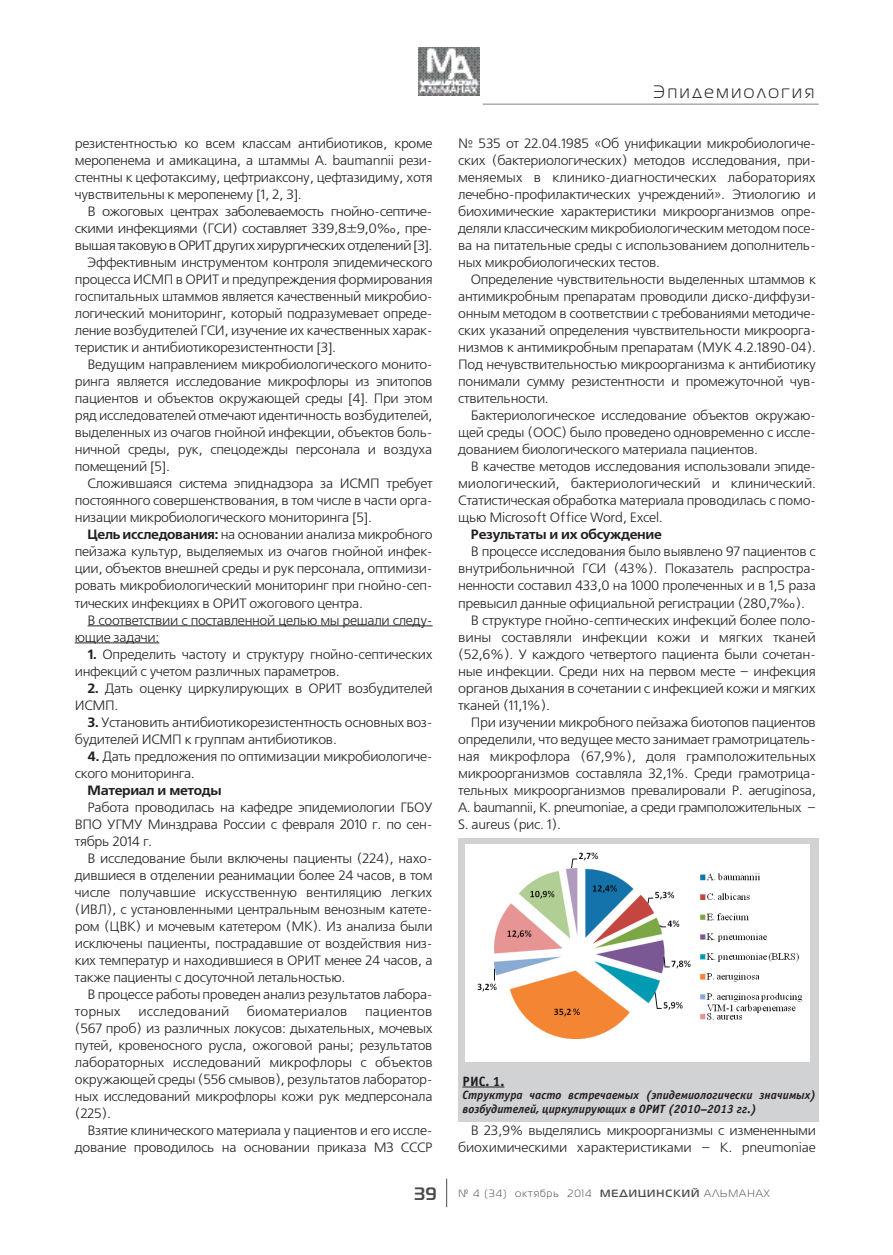
<style>
.page{position:relative;width:893px;height:1255px;background:#fff}
.page>*{position:absolute;margin:0;border:0;box-sizing:border-box;transform-origin:0 0}
.t1{font:18px "Magistral C";letter-spacing:.15em;color:#231f20}
.t2{font:700 18px "Magistral C";color:#4b4c4d}
.Text_11{font:13.5px/17px "Free Set C";letter-spacing:-.025em;color:#231f20;text-align:justify}
.Text_11-2{font:13.5px/17px "Free Set C";letter-spacing:-.025em;color:#231f20;text-align:justify;scale:1.05 1}
.Text_11-3{font:13.5px/17px "Free Set C";letter-spacing:-.025em;color:#231f20;text-align:justify;scale:1.07 1}
.Text_11-4{font:700 13.5px "Free Set C";letter-spacing:-.025em;color:#231f20}
.Text_11-5{font:13.5px "Free Set C";letter-spacing:.005em;color:#231f20}
.ТАБ_И_РИС_НОВЫЕ{font:700 13.5px "Officina Sans C";color:#231f20}
.ТАБ_И_РИС_НОВЫЕ-2{font:italic 700 12px/13.5px "Officina Sans C";color:#231f20}
.t3{font:10.5px "Magistral C";letter-spacing:.1em;color:#4b4c4d}
.s1{font-weight:700}
</style>
<div class="page">
<hr style="left:483px;top:104px;width:336px;height:1px;background:#808285">
<svg style="left:446px;top:1178px;width:1px;height:28px"></svg>
<svg style="left:418px;top:95px;width:61px;height:1px"></svg>
<img style="left:418px;top:47px;width:61px;height:48px">
<div style="left:458px;top:838px;width:361px;height:283px;background:#d1d2d4"></div>
<hr style="left:88px;top:625px;width:345px;height:1px;background:#231f20">
<hr style="left:75px;top:642px;width:84px;height:1px;background:#231f20">
<hr style="left:462px;top:1086px;width:42px;height:1px;background:#231f20">
<img style="left:465px;top:844px;width:345px;height:217px">
<p class="Text_11" style="left:75px;top:135px;width:359px">резистентностью ко всем классам антибиотиков, кроме меропенема и амикацина, а штаммы A. baumannii рези&shy;стентны к цефотаксиму, цефтриаксону, цефтазидиму, хотя чувствительны к меропенему [1, 2, 3].</p>
<p class="Text_11-3" style="left:75px;top:204px;width:336px;text-indent:13px">В ожоговых центрах заболеваемость гнойно-септиче&shy;скими инфекциями (ГСИ) составляет 339,8±9,0‰, пре&shy;вышая таковую в ОРИТ других хирургических отделений [3].</p>
<p class="Text_11" style="left:75px;top:255px;width:359px;text-indent:13px">Эффективным инструментом контроля эпидемического процесса ИСМП в ОРИТ и предупреждения формирования госпитальных штаммов является качественный микробио&shy;логический мониторинг, который подразумевает опреде&shy;ление возбудителей ГСИ, изучение их качественных харак&shy;теристик и антибиотикорезистентности [3].</p>
<p class="Text_11" style="left:75px;top:357px;width:359px;text-indent:13px">Ведущим направлением микробиологического монито&shy;ринга является исследование микрофлоры из эпитопов пациентов и объектов окружающей среды [4]. При этом ряд исследователей отмечают идентичность возбудителей, выделенных из очагов гнойной инфекции, объектов боль&shy;ничной среды, рук, спецодежды персонала и воздуха помещений [5].</p>
<p class="Text_11" style="left:75px;top:476px;width:359px;text-indent:13px">Сложившаяся система эпиднадзора за ИСМП требует постоянного совершенствования, в том числе в части орга&shy;низации микробиологического мониторинга [5].</p>
<p class="Text_11" style="left:75px;top:527px;width:359px;text-indent:13px"><span class="s1">Цель исследования:</span> на основании анализа микробного пейзажа культур, выделяемых из очагов гнойной инфек&shy;ции, объектов внешней среды и рук персонала, оптимизи&shy;ровать микробиологический мониторинг при гнойно-сеп&shy;тических инфекциях в ОРИТ ожогового центра.</p>
<p class="Text_11" style="left:75px;top:612px;width:359px;text-indent:13px">В соответствии с поставленной целью мы решали следу&shy;ющие задачи:</p>
<p class="Text_11" style="left:75px;top:646px;width:359px;text-indent:13px"><span class="s1">1.</span> Определить частоту и структуру гнойно-септических инфекций с учетом различных параметров.</p>
<p class="Text_11" style="left:75px;top:680px;width:359px;text-indent:13px"><span class="s1">2.</span> Дать оценку циркулирующих в ОРИТ возбудителей<br>ИСМП.</p>
<p class="Text_11" style="left:75px;top:714px;width:359px;text-indent:13px"><span class="s1">3.</span> Установить антибиотикорезистентность основных воз&shy;будителей ИСМП к группам антибиотиков.</p>
<p class="Text_11" style="left:75px;top:748px;width:359px;text-indent:13px"><span class="s1">4.</span> Дать предложения по оптимизации микробиологиче&shy;ского мониторинга.</p>
<p class="Text_11-4" style="left:88px;top:782px;width:136px">Материал и методы</p>
<p class="Text_11" style="left:75px;top:799px;width:359px;text-indent:13px">Работа проводилась на кафедре эпидемиологии ГБОУ ВПО УГМУ Минздрава России с февраля 2010 г. по сен&shy;тябрь 2014 г.</p>
<p class="Text_11" style="left:75px;top:850px;width:359px;text-indent:13px">В исследование были включены пациенты (224), нахо&shy;дившиеся в отделении реанимации более 24 часов, в том числе получавшие искусственную вентиляцию легких (ИВЛ), с установленными центральным венозным катете&shy;ром (ЦВК) и мочевым катетером (МК). Из анализа были исключены пациенты, пострадавшие от воздействия низ&shy;ких температур и находившиеся в ОРИТ менее 24 часов, а также пациенты с досуточной летальностью.</p>
<p class="Text_11" style="left:75px;top:986px;width:359px;text-indent:13px">В процессе работы проведен анализ результатов лабора&shy;торных</p>
<p class="Text_11-5" style="left:138px;top:1004px;width:92px">исследований</p>
<p class="Text_11-5" style="left:247px;top:1004px;width:102px">биоматериалов</p>
<p class="Text_11" style="left:75px;top:1003px;width:359px;text-indent:290px">пациентов (567 проб) из различных локусов: дыхательных, мочевых путей, кровеносного русла, ожоговой раны; результатов лабораторных исследований микрофлоры с объектов окружающей среды (556 смывов), результатов лаборатор&shy;ных исследований микрофлоры кожи рук медперсонала (225).</p>
<p class="Text_11" style="left:75px;top:1122px;width:359px;text-align:right">Взятие клинического материала у пациентов и его иссле&shy;дование проводилось на основании приказа МЗ СССР</p>
<p class="t1" style="left:653px;top:83px;width:162px">Эпидемиология</p>
<p class="Text_11" style="left:458px;top:135px;width:359px">№ 535 от 22.04.1985 «Об унификации микробиологиче&shy;ских (бактериологических) методов исследования, при&shy;меняемых в клинико-диагностических лабораториях лечебно-профилактических учреждений». Этиологию и биохимические характеристики микроорганизмов опре&shy;деляли классическим микробиологическим методом посе&shy;ва на питательные среды с использованием дополнитель&shy;ных микробиологических тестов.</p>
<p class="Text_11" style="left:458px;top:272px;width:359px;text-indent:13px">Определение чувствительности выделенных штаммов к антимикробным препаратам проводили диско-диффузи&shy;онным методом в соответствии с требованиями методиче&shy;ских указаний определения чувствительности микроорга&shy;низмов к антимикробным препаратам (МУК 4.2.1890-04).<br>Под нечувствительностью микроорганизма к антибиотику понимали сумму резистентности и промежуточной чув&shy;ствительности.</p>
<p class="Text_11" style="left:458px;top:408px;width:359px;text-indent:13px">Бактериологическое исследование объектов окружаю&shy;щей среды (ООС) было проведено одновременно с иссле&shy;дованием биологического материала пациентов.</p>
<p class="Text_11" style="left:458px;top:459px;width:359px;text-indent:13px">В качестве методов исследования использовали эпиде&shy;миологический, бактериологический и клинический.<br>Статистическая обработка материала проводилась с помо&shy;щью Microsoft Office Word, Excel.</p>
<p class="Text_11-4" style="left:471px;top:527px;width:192px">Результаты и их обсуждение</p>
<p class="Text_11" style="left:458px;top:544px;width:359px;text-indent:13px">В процессе исследования было выявлено 97 пациентов с внутрибольничной ГСИ (43%). Показатель распростра&shy;ненности составил 433,0 на 1000 пролеченных и в 1,5 раза превысил данные официальной регистрации (280,7‰).</p>
<p class="Text_11-2" style="left:458px;top:612px;width:342px;text-indent:13px">В структуре гнойно-септических инфекций более поло&shy;вины составляли инфекции кожи и мягких тканей (52,6%). У каждого четвертого пациента были сочетан&shy;ные инфекции. Среди них на первом месте – инфекция органов дыхания в сочетании с инфекцией кожи и мягких тканей (11,1%).</p>
<p class="Text_11" style="left:458px;top:714px;width:359px;text-indent:13px">При изучении микробного пейзажа биотопов пациентов определили, что ведущее место занимает грамотрицатель&shy;ная микрофлора (67,9%), доля грамположительных микроорганизмов составляла 32,1%. Среди грамотрица&shy;тельных микроорганизмов превалировали P. aeruginosa, A. baumannii, K. pneumoniae, а среди грамположительных – S. аureus (рис. 1).</p>
<p class="ТАБ_И_РИС_НОВЫЕ" style="left:462px;top:1073px;width:43px">РИС. 1.</p>
<p class="ТАБ_И_РИС_НОВЫЕ-2" style="left:462px;top:1088px;width:355px">Структура часто встречаемых (эпидемиологически значимых) возбудителей, циркулирующих в ОРИТ (2010–2013 гг.)</p>
<p class="Text_11" style="left:458px;top:1122px;width:359px;text-align:right">В 23,9% выделялись микроорганизмы с измененными биохимическими характеристиками – K. pneumoniae</p>
<p class="t2" style="left:414px;top:1182px;width:24px">39</p>
<p class="t3" style="left:459px;top:1187px;width:313px">№ 4 (34) октябрь 2014 <span class="s1">МЕДИЦИНСКИЙ</span> АЛЬМАНАХ</p>
</div>
